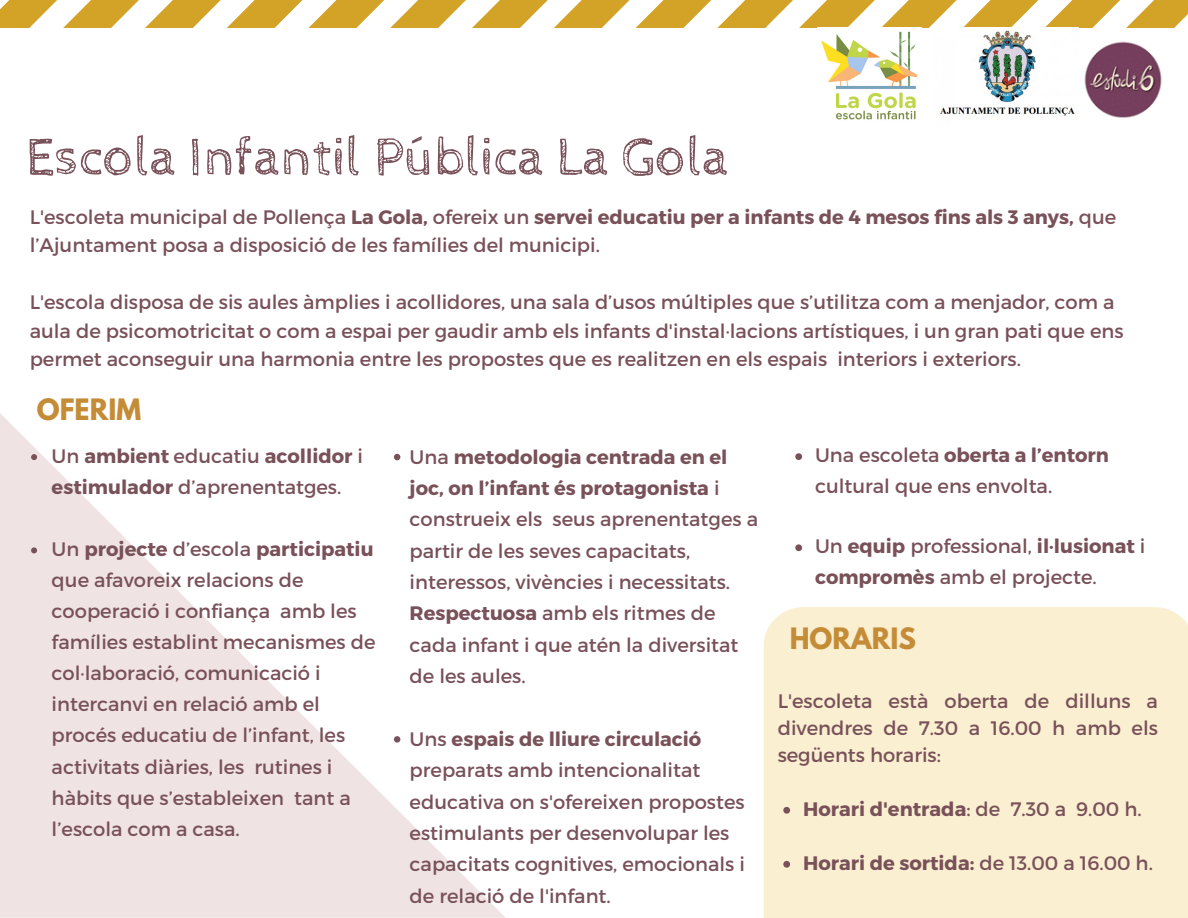
<style>
.page{position:relative;width:1188px;height:918px;background:#fff}
.page>*{position:absolute;margin:0;border:0;box-sizing:border-box;transform-origin:0 0}
.t1{font:54px "Cabin Sketch";color:#795159}
.t2{font:700 26.1px "League Spartan";color:#c58c38}
.t3{font:19.5px/31.3px "Montserrat";color:#795159}
.t4{font:700 19.5px "Montserrat";color:#795159}
.s1{font-weight:700}
.s2{font-weight:400}
</style>
<div class="page">
<svg style="left:0;top:0;width:1188px;height:27px"></svg>
<img style="left:1084px;top:41px;width:78px;height:77px">
<svg style="left:0;top:413px;width:505px;height:505px;fill:#f2e9e8"></svg>
<img style="left:821px;top:31px;width:96px;height:89px">
<img style="left:940px;top:30px;width:135px;height:86px">
<div style="left:764px;top:607px;width:424px;height:311px;background:#faefd1"></div>
<svg style="left:394px;top:454px;width:6px;height:6px"></svg>
<svg style="left:394px;top:736px;width:6px;height:7px"></svg>
<svg style="left:31px;top:454px;width:6px;height:6px"></svg>
<svg style="left:31px;top:547px;width:6px;height:6px"></svg>
<svg style="left:783px;top:807px;width:7px;height:7px"></svg>
<svg style="left:783px;top:861px;width:7px;height:7px"></svg>
<svg style="left:795px;top:453px;width:7px;height:7px"></svg>
<svg style="left:795px;top:544px;width:7px;height:7px"></svg>
<h1 class="t1" style="left:26px;top:127px;width:704px">Escola Infantil Pública La Gola</h1>
<p class="t3" style="left:30px;top:201px;width:1088px;line-height:28.5px">L'escoleta municipal de Pollença <span class="s1">La Gola,</span> ofereix un <span class="s1">servei educatiu per a infants de 4 mesos fins als 3 anys,</span> que l’Ajuntament posa a disposició de les famílies del municipi.</p>
<p class="t3" style="left:30px;top:287px;width:1095px;line-height:28.5px">L'escola disposa de sis aules àmplies i acollidores, una sala d’usos múltiples que s’utilitza com a menjador, com a aula de psicomotricitat o com a espai per gaudir amb els infants d'instal·lacions artístiques, i un gran pati que ens permet aconseguir una harmonia entre les propostes que es realitzen en els espais interiors i exteriors.</p>
<h2 class="t2" style="left:37px;top:396px;width:106px">OFERIM</h2>
<p class="t3" style="left:52px;top:439px;width:313px">Un <span class="s1">ambient</span> educatiu <span class="s1">acollidor</span> i <span class="s1">estimulador</span> d’aprenentatges.</p>
<p class="t3" style="left:52px;top:532px;width:325px">Un <span class="s1">projecte</span> d’escola <span class="s1">participatiu </span>que afavoreix relacions de cooperació i confiança amb les famílies establint mecanismes de col·laboració, comunicació i intercanvi en relació amb el procés educatiu de l’infant, les activitats diàries, les rutines i hàbits que s’estableixen tant a l’escola com a casa.</p>
<p class="t3" style="left:410px;top:440px;width:350px">Una <span class="s1">metodologia centrada en el joc, on l’infant és protagonista</span> i construeix els seus aprenentatges a partir de les seves capacitats, interessos, vivències i necessitats.<br><span class="s1">Respectuosa</span> amb els ritmes de cada infant i que atén la diversitat de les aules.</p>
<p class="t3" style="left:410px;top:722px;width:337px">Uns <span class="s1">espais de lliure circulació </span>preparats amb intencionalitat educativa on s'ofereixen propostes estimulants per desenvolupar les capacitats cognitives, emocionals i de relació de l'infant.</p>
<p class="t3" style="left:815px;top:439px;width:296px;line-height:30.3px">Una escoleta <span class="s1">oberta a l’entorn </span>cultural que ens envolta.</p>
<p class="t3" style="left:815px;top:530px;width:332px;line-height:30.3px">Un <span class="s1">equip</span> professional, <span class="s1">il·lusionat</span> i <span class="s1">compromès</span> amb el projecte.</p>
<h2 class="t2" style="left:790px;top:625px;width:128px">HORARIS</h2>
<p class="t3" style="left:778px;top:686px;width:382px;line-height:27px;text-align:justify">L'escoleta està oberta de dilluns a divendres de 7.30 a 16.00 h amb els següents horaris:</p>
<p class="t4" style="left:803px;top:796px;width:340px">Horari d'entrada<span class="s2">: de 7.30 a 9.00 h.</span></p>
<p class="t4" style="left:803px;top:850px;width:351px">Horari de sortida: <span class="s2">de 13.00 a 16.00 h.</span></p>
</div>
